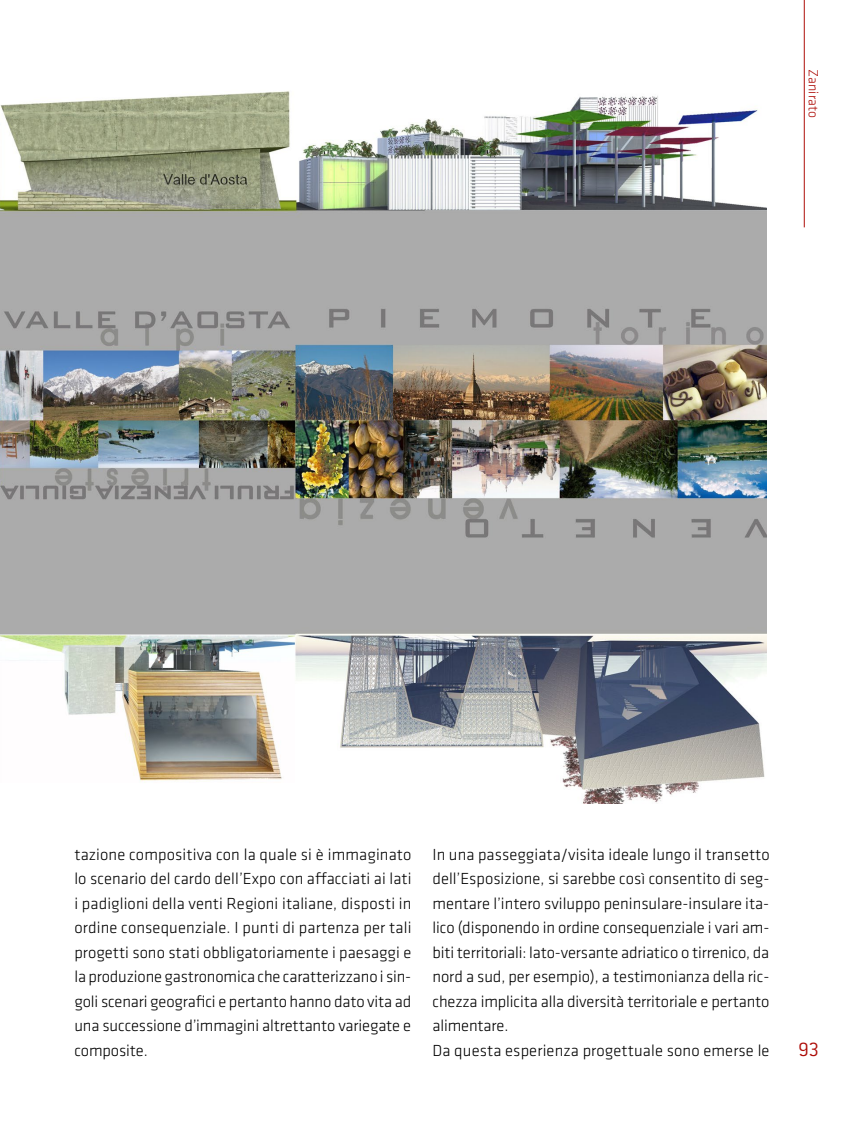
<style>
.page{position:relative;width:844px;height:1141px;background:#fff}
.page>*{position:absolute;margin:0;border:0;box-sizing:border-box;transform-origin:0 0}
.t1{font:300 21px "Conduit ITC";color:#ae0f0a}
.t2{font:300 16.62px/24.5px "Klavika";letter-spacing:-.005em;color:#000;text-align:justify}
.t3{font:300 14px "Klavika";color:#ae0f0a}
</style>
<div class="page">
<hr style="left:803px;top:0;width:1px;height:227px;background:#ae0f0a">
<img style="left:0;top:91px;width:766px;height:713px">
<p class="t3" style="left:820px;top:69px;width:50px;rotate:90deg">Zanirato</p>
<p class="t2" style="left:74px;top:842px;width:338px">tazione compositiva con la quale si è immaginato lo scenario del cardo dell’Expo con affacciati ai lati i padiglioni della venti Regioni italiane, disposti in ordine consequenziale. I punti di partenza per tali progetti sono stati obbligatoriamente i paesaggi e la produzione gastronomica che caratterizzano i sin&shy;goli scenari geografici e pertanto hanno dato vita ad una successione d’immagini altrettanto variegate e composite.</p>
<p class="t2" style="left:432px;top:842px;width:338px;text-align:left">In una passeggiata/visita ideale lungo il transetto dell’Esposizione, si sarebbe così consentito di seg&shy;mentare l’intero sviluppo peninsulare-insulare ita&shy;lico (disponendo in ordine consequenziale i vari am&shy;biti territoriali: lato-versante adriatico o tirrenico, da nord a sud, per esempio), a testimonianza della ric&shy;chezza implicita alla diversità territoriale e pertanto alimentare.<br>Da questa esperienza progettuale sono emerse le</p>
<p class="t1" style="left:798px;top:1038px;width:22px">93</p>
</div>
